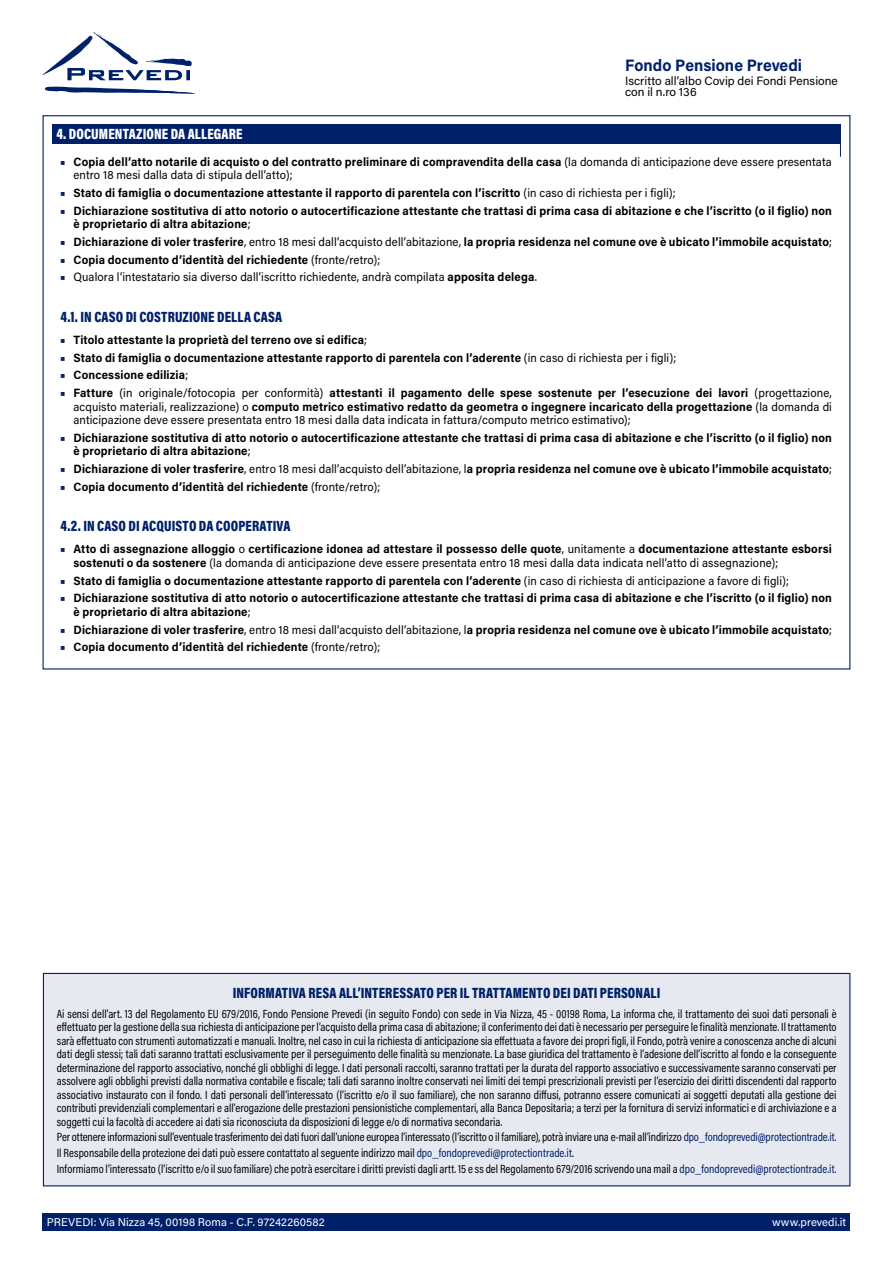
<style>
.page{position:relative;width:893px;height:1263px;background:#fff}
.page>*{position:absolute;margin:0;border:0;box-sizing:border-box;transform-origin:0 0}
.t1{font:700 16.5px "Acumin Pro";color:#002169;scale:.95 1}
.titoletto{font:900 15px "Acumin Pro Cond";letter-spacing:.01em;color:#002169;scale:.95 1}
.testo{font:900 15px "Acumin Pro Cond";letter-spacing:.01em;color:#fff;scale:.95 1}
.note{font:12px/13.5px "Acumin Pro Cond";color:#000;text-align:justify}
.testo-2{font:700 12px/13.5px "Acumin Pro";letter-spacing:.015em;color:#000;scale:.95 1}
.testo-3{font:12px/13.5px "Acumin Pro";letter-spacing:.01em;color:#000;scale:.95 1}
.testo-4{font:12px/11.2px "Acumin Pro";letter-spacing:.01em;color:#000}
.t2{font:11.25px "Acumin Pro";letter-spacing:.01em;color:#fff}
.s1{font-weight:900;color:#002169}
.s2{font-weight:700}
.s3{font-weight:400}
.s4{color:#002169}
</style>
<div class="page">
<div style="left:43px;top:1214px;width:807px;height:17px;background:#002169"></div>
<svg style="left:45px;top:86px;width:150px;height:8px"></svg>
<svg style="left:43px;top:32px;width:149px;height:48px"></svg>
<div style="left:52px;top:125px;width:788px;height:19px;background:#002169"></div>
<svg style="left:840px;top:125px;width:1px;height:32px"></svg>
<div style="left:43px;top:973px;width:807px;height:213px;background:#e6e9f0"></div>
<div style="left:43px;top:973px;width:807px;height:213px;border:1px solid #002169"></div>
<h1 class="t1" style="left:625px;top:54px;width:188px">Fondo Pensione Prevedi</h1>
<p class="testo-4" style="left:625px;top:74px;width:214px">Iscritto all’albo Covip dei Fondi Pensione con il n.ro 136</p>
<p class="testo" style="left:56px;top:124px;width:198px">4. DOCUMENTAZIONE DA ALLEGARE</p>
<p class="testo-3" style="left:73px;top:154px;width:800px;text-indent:-13px"><span class="s1">•</span> <span class="s2">Copia dell’atto notarile di acquisto o del contratto preliminare di compravendita della casa</span> (la domanda di anticipazione deve essere presentata entro 18 mesi dalla data di stipula dell’atto);</p>
<p class="testo-2" style="left:61px;top:185px;width:649px"><span class="s1">•</span> Stato di famiglia o documentazione attestante il rapporto di parentela con l’iscritto <span class="s3">(in caso di richiesta per i figli);</span></p>
<p class="testo-2" style="left:73px;top:203px;width:800px;text-indent:-13px"><span class="s1">•</span> Dichiarazione sostitutiva di atto notorio o autocertificazione attestante che trattasi di prima casa di abitazione e che l’iscritto (o il figlio) non è proprietario di altra abitazione<span class="s3">;</span></p>
<p class="testo-2" style="left:61px;top:234px;width:813px"><span class="s1">•</span> Dichiarazione di voler trasferire<span class="s3">, entro 18 mesi dall’acquisto dell’abitazione,</span> la propria residenza nel comune ove è ubicato l’immobile acquistato<span class="s3">;</span></p>
<p class="testo-2" style="left:61px;top:252px;width:338px"><span class="s1">•</span> Copia documento d’identità del richiedente <span class="s3">(fronte/retro);</span></p>
<p class="testo-3" style="left:61px;top:270px;width:503px"><span class="s1">•</span> Qualora l’intestatario sia diverso dall’iscritto richiedente, andrà compilata <span class="s2">apposita delega</span>.</p>
<p class="titoletto" style="left:61px;top:307px;width:235px">4.1. IN CASO DI COSTRUZIONE DELLA CASA</p>
<p class="testo-2" style="left:61px;top:332px;width:324px"><span class="s1">•</span> Titolo attestante la proprietà del terreno ove si edifica<span class="s3">;</span></p>
<p class="testo-2" style="left:61px;top:350px;width:649px"><span class="s1">•</span> Stato di famiglia o documentazione attestante rapporto di parentela con l’aderente <span class="s3">(in caso di richiesta per i figli);</span></p>
<p class="testo-2" style="left:61px;top:368px;width:136px"><span class="s1">•</span> Concessione edilizia<span class="s3">;</span></p>
<p class="testo-3" style="left:73px;top:386px;width:800px;text-align:justify;text-indent:-13px"><span class="s1">•</span> <span class="s2">Fatture</span> (in originale/fotocopia per conformità) <span class="s2">attestanti il pagamento delle spese sostenute per l’esecuzione dei lavori</span> (progettazione, acquisto materiali, realizzazione) o <span class="s2">computo metrico estimativo redatto da geometra o ingegnere incaricato della progettazione</span> (la domanda di anticipazione deve essere presentata entro 18 mesi dalla data indicata in fattura/computo metrico estimativo);</p>
<p class="testo-2" style="left:73px;top:430px;width:800px;text-indent:-13px"><span class="s1">•</span> Dichiarazione sostitutiva di atto notorio o autocertificazione attestante che trattasi di prima casa di abitazione e che l’iscritto (o il figlio) non è proprietario di altra abitazione<span class="s3">;</span></p>
<p class="testo-2" style="left:61px;top:462px;width:813px"><span class="s1">•</span> Dichiarazione di voler trasferire<span class="s3">, entro 18 mesi dall’acquisto dell’abitazione, l</span>a propria residenza nel comune ove è ubicato l’immobile acquistato<span class="s3">;</span></p>
<p class="testo-2" style="left:61px;top:479px;width:338px"><span class="s1">•</span> Copia documento d’identità del richiedente <span class="s3">(fronte/retro);</span></p>
<p class="titoletto" style="left:61px;top:516px;width:243px">4.2. IN CASO DI ACQUISTO DA COOPERATIVA</p>
<p class="testo-2" style="left:73px;top:542px;width:800px;text-indent:-13px"><span class="s1">•</span> Atto di assegnazione alloggio <span class="s3">o</span> certificazione idonea ad attestare il possesso delle quote<span class="s3">, unitamente a</span> documentazione attestante esborsi sostenuti o da sostenere <span class="s3">(la domanda di anticipazione deve essere presentata entro 18 mesi dalla data indicata nell’atto di assegnazione);</span></p>
<p class="testo-2" style="left:61px;top:573px;width:768px"><span class="s1">•</span> Stato di famiglia o documentazione attestante rapporto di parentela con l’aderente <span class="s3">(in caso di richiesta di anticipazione a favore di figli);</span></p>
<p class="testo-2" style="left:73px;top:591px;width:800px;text-indent:-13px"><span class="s1">•</span> Dichiarazione sostitutiva di atto notorio o autocertificazione attestante che trattasi di prima casa di abitazione e che l’iscritto (o il figlio) non è proprietario di altra abitazione<span class="s3">;</span></p>
<p class="testo-2" style="left:61px;top:622px;width:813px"><span class="s1">•</span> Dichiarazione di voler trasferire<span class="s3">, entro 18 mesi dall’acquisto dell’abitazione, l</span>a propria residenza nel comune ove è ubicato l’immobile acquistato<span class="s3">;</span></p>
<p class="testo-2" style="left:61px;top:640px;width:338px"><span class="s1">•</span> Copia documento d’identità del richiedente <span class="s3">(fronte/retro);</span></p>
<p class="titoletto" style="left:233px;top:983px;width:452px">INFORMATIVA RESA ALL’INTERESSATO PER IL TRATTAMENTO DEI DATI PERSONALI</p>
<p class="note" style="left:57px;top:1006px;width:781px">Ai sensi dell’art. 13 del Regolamento EU 679/2016, Fondo Pensione Prevedi (in seguito Fondo) con sede in Via Nizza, 45 - 00198 Roma, La informa che, il trattamento dei suoi dati personali è effettuato per la gestione della sua richiesta di anticipazione per l’acquisto della prima casa di abitazione; il conferimento dei dati è necessario per perseguire le finalità menzionate. Il trattamento sarà effettuato con strumenti automatizzati e manuali. Inoltre, nel caso in cui la richiesta di anticipazione sia effettuata a favore dei propri figli, il Fondo, potrà venire a conoscenza anche di alcuni dati degli stessi; tali dati saranno trattati esclusivamente per il perseguimento delle finalità su menzionate. La base giuridica del trattamento è l’adesione dell’iscritto al fondo e la conseguente determinazione del rapporto associativo, nonché gli obblighi di legge. I dati personali raccolti, saranno trattati per la durata del rapporto associativo e successivamente saranno conservati per assolvere agli obblighi previsti dalla normativa contabile e fiscale; tali dati saranno inoltre conservati nei limiti dei tempi prescrizionali previsti per l’esercizio dei diritti discendenti dal rapporto associativo instaurato con il fondo. I dati personali dell’interessato (l’iscritto e/o il suo familiare), che non saranno diffusi, potranno essere comunicati ai soggetti deputati alla gestione dei contributi previdenziali complementari e all’erogazione delle prestazioni pensionistiche complementari, alla Banca Depositaria; a terzi per la fornitura di servizi informatici e di archiviazione e a soggetti cui la facoltà di accedere ai dati sia riconosciuta da disposizioni di legge e/o di normativa secondaria.</p>
<p class="note" style="left:57px;top:1130px;width:781px">Per ottenere informazioni sull’eventuale trasferimento dei dati fuori dall’unione europea l’interessato (l’iscritto o il familiare), potrà inviare una e-mail all’indirizzo <span class="s4">dpo_fondoprevedi@protectiontrade.it</span>.</p>
<p class="note" style="left:57px;top:1146px;width:519px">Il Responsabile della protezione dei dati può essere contattato al seguente indirizzo mail <span class="s4">dpo_fondoprevedi@protectiontrade.it</span>.</p>
<p class="note" style="left:57px;top:1161px;width:781px">Informiamo l’interessato (l’iscritto e/o il suo familiare) che potrà esercitare i diritti previsti dagli artt. 15 e ss del Regolamento 679/2016 scrivendo una mail a <span class="s4">dpo_fondoprevedi@protectiontrade.it</span>.</p>
<p class="t2" style="left:47px;top:1214px;width:279px">PREVEDI: Via Nizza 45, 00198 Roma - C.F. 97242260582</p>
<p class="t2" style="left:772px;top:1214px;width:76px">www.prevedi.it</p>
</div>
